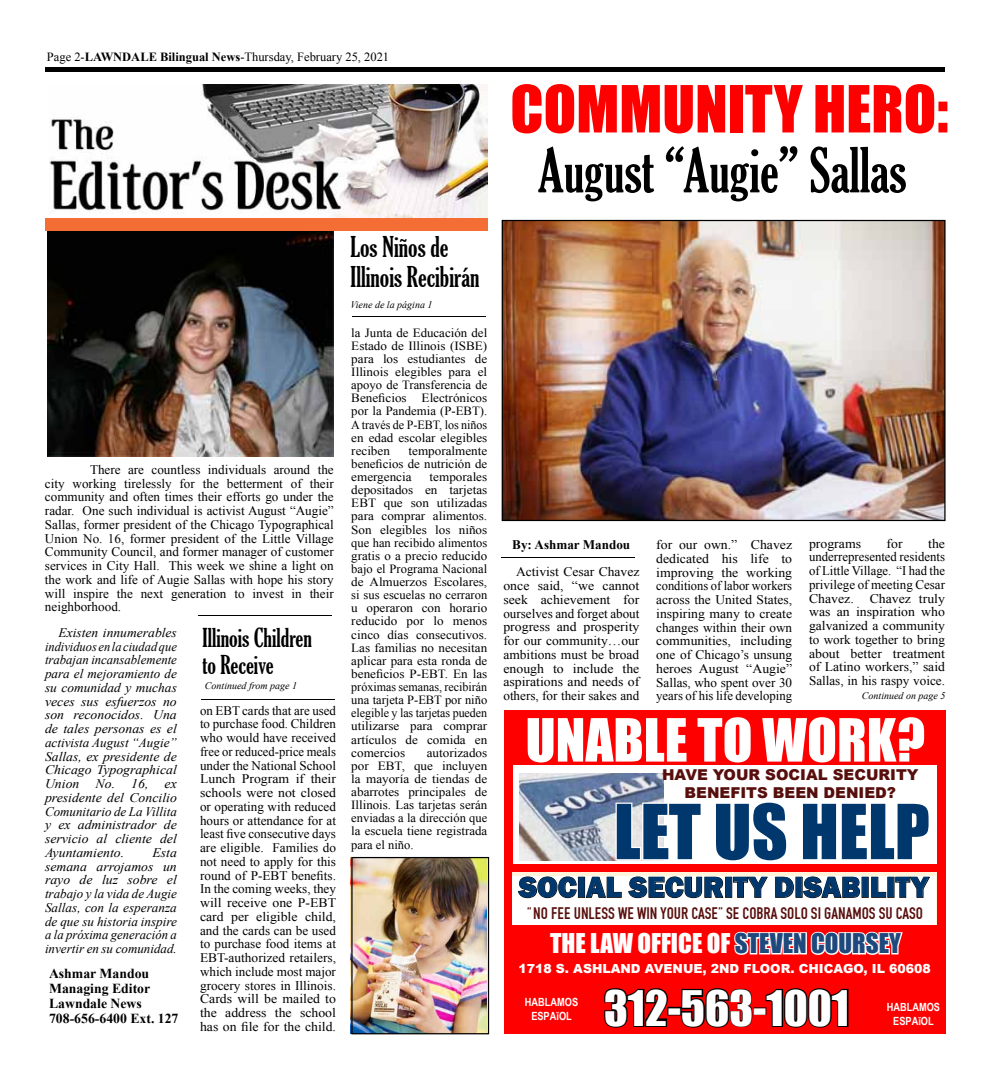
<style>
.page{position:relative;width:990px;height:1080px;background:#fff}
.page>*{position:absolute;margin:0;border:0;box-sizing:border-box;transform-origin:0 0}
.t1{font:70px "Impact";color:#00376d}
.t2{font:extra-condensed 60px "Gloucester";color:#000}
.t3{font:60px "Impact";color:#f00}
.t4{font:55px "Impact";color:#fff}
.t5{font:45px "Impact";color:#fff}
.t6{font:800 30px "Franklin Gothic";color:#00376d}
.t7{font:extra-condensed 27.5px/30px "Gloucester";color:#000}
.t8{font:25px "Impact";color:#fff}
.t9{font:extra-condensed 25px/26.2px "Gloucester";color:#000}
.t10{font:17.5px "Fette Engschrift";color:#570f0d}
.t11{font:900 15px/17.5px "Arial";color:#570f0d;text-align:center}
.t12{font:700 13.75px/15px "Times New Roman";color:#000}
.t13{font:13.12px/13.8px "Times New Roman";color:#000;text-align:justify}
.t14{font:13.12px/13.8px "Times New Roman";color:#000;text-align:justify;scale:1.05 1}
.t15{font:italic 13.12px/13.8px "Times New Roman";color:#000;text-align:justify;scale:1.04 1}
.t16{font:italic 13.12px/13.8px "Times New Roman";color:#000;text-align:justify;scale:1.05 1}
.t17{font:700 13.12px "Times New Roman";color:#000}
.t18{font:12.5px/13.1px "Times New Roman";color:#000;text-align:justify;scale:1.05 1}
.t19{font:12.5px/13.1px "Times New Roman";color:#000;text-align:justify}
.t20{font:900 12.5px "Arial";color:#fff}
.t21{font:700 11.25px/13.8px "Arial Narrow Special G1";color:#fff;text-align:center}
.t22{font:italic 10px "Times New Roman";color:#000}
.s1{font-weight:700}
.s2{color:#1f497d}
</style>
<div class="page">
<img style="left:49px;top:84px;width:438px;height:134px">
<div style="left:45px;top:218px;width:443px;height:13px;background:#f46d35"></div>
<hr style="left:45px;top:68px;width:900px;height:4px;background:#000">
<img style="left:47px;top:231px;width:287px;height:225px">
<div style="left:504px;top:710px;width:442px;height:324px;background:#f00"></div>
<div style="left:513px;top:765px;width:424px;height:99px;background:#fff"></div>
<img style="left:519px;top:773px;width:144px;height:88px">
<svg style="left:614px;top:801px;width:50px;height:60px"></svg>
<div style="left:512px;top:872px;width:425px;height:52px;background:#fff4db"></div>
<div style="left:512px;top:876px;width:424px;height:48px;background:#fff"></div>
<svg style="left:518px;top:876px;width:59px;height:22px"></svg>
<div style="left:578px;top:877px;width:7px;height:20px;border:1px solid #000"></div>
<svg style="left:586px;top:877px;width:36px;height:21px"></svg>
<svg style="left:628px;top:876px;width:95px;height:22px"></svg>
<svg style="left:733px;top:877px;width:35px;height:21px"></svg>
<svg style="left:775px;top:877px;width:19px;height:21px"></svg>
<svg style="left:803px;top:876px;width:57px;height:22px"></svg>
<svg style="left:871px;top:877px;width:15px;height:21px"></svg>
<svg style="left:895px;top:877px;width:35px;height:21px"></svg>
<svg style="left:604px;top:988px;width:65px;height:40px"></svg>
<div style="left:667px;top:1007px;width:14px;height:8px;border:2px solid #000"></div>
<svg style="left:680px;top:931px;width:223px;height:97px"></svg>
<hr style="left:352px;top:316px;width:134px;height:1px;background:#000">
<hr style="left:201px;top:699px;width:134px;height:1px;background:#000">
<img style="left:353px;top:859px;width:133px;height:173px">
<div style="left:351px;top:857px;width:138px;height:177px;border:1px solid #000"></div>
<hr style="left:501px;top:557px;width:134px;height:1px;background:#000">
<hr style="left:198px;top:615px;width:134px;height:1px;background:#000">
<img style="left:504px;top:222px;width:440px;height:297px">
<div style="left:502px;top:220px;width:444px;height:301px;border:1px solid #000"></div>
<p class="t19" style="left:47px;top:50px;width:344px">Page 2-<span class="s1">LAWNDALE Bilingual News</span>-Thursday, February 25, 2021</p>
<p class="t13" style="left:45px;top:462px;width:290px;text-indent:45px">There are countless individuals around the city working tirelessly for the betterment of their community and often times their efforts go under the radar. One such individual is activist August “Augie” Sallas, former president of the Chicago Typographical Union No. 16, former president of the Little Village Community Council, and former manager of customer services in City Hall. This week we shine a light on the work and life of Augie Sallas with hope his story will inspire the next generation to invest in their neighborhood.</p>
<p class="t15" style="left:45px;top:625px;width:128px;text-indent:13px">Existen innumerables individuos en la ciudad que trabajan incansablemente para el mejoramiento de su comunidad y muchas veces sus esfuerzos no son reconocidos. Una de tales personas es el activista August “Augie” Sallas, ex presidente de Chicago Typographical Union No. 16, ex presidente del Concilio Comunitario de La Villita y ex administrador de servicio al cliente del Ayuntamiento.</p>
<p class="t16" style="left:45px;top:845px;width:127px;text-indent:107px">Esta semana arrojamos un rayo de luz sobre el trabajo y la vida de Augie Sallas, con la esperanza de que su historia inspire a la próxima generación a invertir en su comunidad.</p>
<p class="t12" style="left:49px;top:966px;width:131px">Ashmar Mandou<br>Managing Editor<br>Lawndale News<br>708-656-6400 Ext. 127</p>
<h3 class="t9" style="left:203px;top:625px;width:111px">Illinois Children to Receive</h3>
<p class="t22" style="left:205px;top:679px;width:94px">Continued from page 1</p>
<p class="t13" style="left:200px;top:703px;width:138px">on EBT cards that are used to purchase food. Children who would have received free or reduced-price meals under the National School Lunch Program if their schools were not closed or operating with reduced hours or attendance for at least five consecutive days are eligible. Families do not need to apply for this round of P-EBT benefits.<br>In the coming weeks, they will receive one P-EBT card per eligible child, and the cards can be used to purchase food items at EBT-authorized retailers, which include most major grocery stores in Illinois.<br>Cards will be mailed to the address the school has on file for the child.</p>
<h3 class="t7" style="left:351px;top:232px;width:130px">Los Niños de<br>Illinois Recibirán</h3>
<p class="t22" style="left:350px;top:297px;width:84px">Viene de la página 1</p>
<p class="t19" style="left:351px;top:326px;width:137px">la Junta de Educación del Estado de Illinois (ISBE) para los estudiantes de Illinois elegibles para el apoyo de Transferencia de Beneficios Electrónicos por la Pandemia (P-EBT).<br>A través de P-EBT, los niños en edad escolar elegibles reciben</p>
<p class="t18" style="left:351px;top:444px;width:131px;text-indent:57px">temporalmente beneficios de nutrición de emergencia</p>
<p class="t18" style="left:351px;top:470px;width:131px;text-indent:78px">temporales depositados en tarjetas EBT que son utilizadas para comprar alimentos.<br>Son elegibles los niños que han recibido alimentos gratis o a precio reducido bajo el Programa Nacional de Almuerzos Escolares, si sus escuelas no cerraron u operaron con horario reducido por lo menos cinco días consecutivos.<br>Las familias no necesitan aplicar para esta ronda de beneficios P-EBT. En las próximas semanas, recibirán una tarjeta P-EBT por niño elegible y las tarjetas pueden utilizarse para comprar artículos de comida en comercios</p>
<p class="t18" style="left:351px;top:746px;width:131px;text-indent:75px">autorizados por EBT, que incluyen la mayoría de tiendas de abarrotes principales de Illinois. Las tarjetas serán enviadas a la dirección que la escuela tiene registrada para el niño.</p>
<h2 class="t3" style="left:510px;top:62px;width:440px">COMMUNITY HERO:</h2>
<h2 class="t2" style="left:538px;top:136px;width:370px">August “Augie” Sallas</h2>
<p class="t17" style="left:512px;top:535px;width:119px">By: Ashmar Mandou</p>
<p class="t13" style="left:503px;top:565px;width:137px;text-indent:13px">Activist Cesar Chavez once said, “we cannot seek achievement for ourselves and forget about progress and prosperity for our community…our ambitions must be broad enough to include the aspirations and needs of others, for their sakes and</p>
<p class="t14" style="left:809px;top:536px;width:131px;text-indent:119px">the underrepresented residents of Little Village. “I had the privilege of meeting Cesar Chavez. Chavez truly was an inspiration who galvanized a community to work together to bring about better treatment of Latino workers,” said Sallas, in his raspy voice.</p>
<p class="t14" style="left:656px;top:538px;width:131px">for our own.” Chavez dedicated his life to improving the working conditions of labor workers across the United States, inspiring many to create changes within their own communities, including one of Chicago’s unsung heroes August “Augie” Sallas, who spent over 30 years of his life developing</p>
<p class="t14" style="left:809px;top:536px;width:51px">programs</p>
<p class="t14" style="left:887px;top:536px;width:17px">for</p>
<p class="t22" style="left:862px;top:689px;width:85px">Continued on page 5</p>
<h3 class="t4" style="left:526px;top:697px;width:401px">UNABLE TO WORK?</h3>
<p class="t11" style="left:662px;top:766px;width:258px">HAVE YOUR SOCIAL SECURITY<br>BENEFITS BEEN DENIED?</p>
<h1 class="t1" style="left:614px;top:777px;width:317px">LET US HELP</h1>
<h3 class="t6" style="left:519px;top:868px;width:411px">SOCIAL SECURITY DISABILITY</h3>
<h3 class="t10" style="left:527px;top:903px;width:398px">“NO FEE UNLESS WE WIN YOUR CASE” SE COBRA SOLO SI GANAMOS SU CASO</h3>
<h3 class="t8" style="left:550px;top:924px;width:352px">THE LAW OFFICE OF <span class="s2">STEVEN COURSEY</span></h3>
<p class="t20" style="left:518px;top:960px;width:414px">1718 S. ASHLAND AVENUE, 2ND FLOOR. CHICAGO, IL 60608</p>
<p class="t21" style="left:525px;top:995px;width:55px">HABLAMOS<br>ESPAÑOL</p>
<h3 class="t5" style="left:604px;top:973px;width:246px">312-563-1001</h3>
<p class="t21" style="left:887px;top:1000px;width:55px">HABLAMOS<br>ESPAÑOL</p>
</div>
